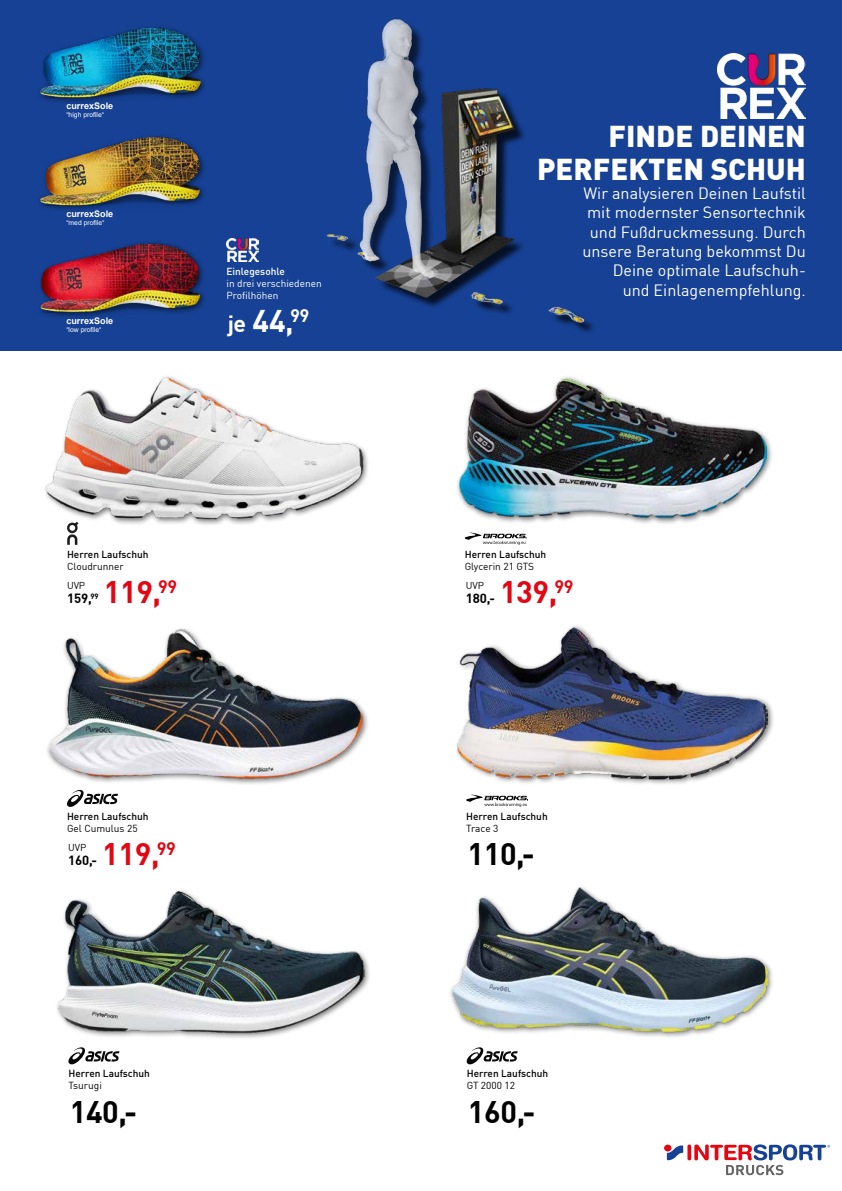
<style>
.page{position:relative;width:842px;height:1191px;background:#fff}
.page>*{position:absolute;margin:0;border:0;box-sizing:border-box;transform-origin:0 0}
.t1{font:700 30.6px "FFDIN Profor IIC";letter-spacing:-.01em;color:#000}
.t2{font:700 30.6px "FFDIN Profor IIC";letter-spacing:-.01em;color:#e30613}
.t3{font:900 29.5px/32.2px "FFDIN Profor IIC";color:#fff;text-align:right}
.t4{font:700 23px "FFDIN Profor IIC";color:#fff}
.t5{font:700 17.8px "FFDIN Profor IIC";color:#e30613}
.t6{font:16.1px/19.3px "FFDIN Profor IIC";color:#fff;text-align:right}
.t7{font:700 13.1px "FFDIN Profor IIC";letter-spacing:-.01em;color:#000}
.t8{font:500 10.1px "FFDIN Profor IIC";color:#000}
.t9{font:10.1px "FFDIN Profor IIC";color:#000}
.t10{font:10.1px/12.1px "FFDIN Profor IIC";color:#fff}
.t11{font:500 10.1px "FFDIN Profor IIC";color:#fff}
.t12{font:9.8px "FFDIN Profor IIC";letter-spacing:-.01em;color:#000}
.t13{font:700 9.1px "Arial";color:#fff}
.t14{font:6.8px "Arial";color:#fff}
.s1{font-size:30.8px}
.s2{font-size:28.6px}
.s3{font-size:13.4px}
</style>
<div class="page">
<div style="left:0;top:0;width:842px;height:351px;background:#164194"></div>
<img style="left:326px;top:19px;width:267px;height:314px">
<svg style="left:667px;top:1145px;width:16px;height:15px"></svg>
<svg style="left:687px;top:1144px;width:4px;height:16px"></svg>
<svg style="left:694px;top:1144px;width:136px;height:31px"></svg>
<div style="left:664px;top:1144px;width:7px;height:7px;background:#e30613;border-radius:50%"></div>
<svg style="left:466px;top:794px;width:62px;height:13px"></svg>
<svg style="left:464px;top:532px;width:62px;height:13px"></svg>
<img style="left:226px;top:238px;width:32px;height:24px">
<svg style="left:68px;top:1047px;width:51px;height:17px"></svg>
<svg style="left:467px;top:1047px;width:51px;height:17px"></svg>
<svg style="left:67px;top:790px;width:51px;height:17px"></svg>
<svg style="left:67px;top:526px;width:11px;height:19px"></svg>
<img style="left:717px;top:53px;width:89px;height:65px">
<div style="left:46px;top:626px;width:324px;height:159px;background:#000;opacity:.55"></div>
<img style="left:49px;top:630px;width:316px;height:150px">
<div style="left:448px;top:884px;width:326px;height:155px;background:#000;opacity:.55"></div>
<img style="left:452px;top:887px;width:315px;height:146px">
<div style="left:456px;top:374px;width:318px;height:151px;background:#000;opacity:.55"></div>
<img style="left:459px;top:378px;width:308px;height:140px">
<div style="left:43px;top:374px;width:327px;height:152px;background:#000;opacity:.55"></div>
<img style="left:43px;top:377px;width:326px;height:145px">
<div style="left:455px;top:623px;width:320px;height:162px;background:#000;opacity:.55"></div>
<img style="left:458px;top:625px;width:309px;height:160px">
<div style="left:55px;top:888px;width:316px;height:152px;background:#000;opacity:.55"></div>
<img style="left:59px;top:891px;width:305px;height:145px">
<div style="left:38px;top:24px;width:169px;height:80px;background:#000;opacity:.55"></div>
<img style="left:40px;top:26px;width:161px;height:71px">
<div style="left:38px;top:240px;width:169px;height:79px;background:#000;opacity:.55"></div>
<img style="left:40px;top:242px;width:161px;height:70px">
<div style="left:37px;top:133px;width:169px;height:79px;background:#000;opacity:.55"></div>
<img style="left:40px;top:134px;width:161px;height:71px">
<p class="t13" style="left:66px;top:99px;width:48px">currexSole</p>
<p class="t14" style="left:66px;top:110px;width:39px">“high profile“</p>
<p class="t13" style="left:66px;top:207px;width:48px">currexSole</p>
<p class="t14" style="left:66px;top:218px;width:40px">“med profile“</p>
<p class="t11" style="left:226px;top:263px;width:60px">Einlegesohle</p>
<p class="t10" style="left:226px;top:276px;width:97px">in drei verschiedenen<br>Profilhöhen</p>
<h2 class="t3" style="left:537px;top:119px;width:270px">FINDE DEINEN<br>PERFEKTEN SCHUH</h2>
<p class="t6" style="left:582px;top:182px;width:225px">Wir analysieren Deinen Laufstil mit modernster Sensortechnik und Fußdruckmessung. Durch unsere Beratung bekommst Du<br>Deine optimale Laufschuh&shy;und Einlagenempfehlung.</p>
<p class="t13" style="left:66px;top:314px;width:48px">currexSole</p>
<p class="t14" style="left:66px;top:325px;width:37px">“low profile“</p>
<h3 class="t4" style="left:228px;top:306px;width:83px">je <span class="s1">44</span><span class="s2">,</span><sup>99</sup></h3>
<p class="t8" style="left:67px;top:547px;width:83px">Herren Laufschuh</p>
<p class="t9" style="left:67px;top:559px;width:58px">Cloudrunner</p>
<p class="t8" style="left:465px;top:546px;width:83px">Herren Laufschuh</p>
<p class="t9" style="left:465px;top:558px;width:71px">Glycerin 21 GTS</p>
<p class="t12" style="left:67px;top:578px;width:20px">UVP</p>
<p class="t5" style="left:158px;top:573px;width:21px">99</p>
<h1 class="t2" style="left:104px;top:568px;width:59px">119,</h1>
<p class="t7" style="left:67px;top:588px;width:33px">159<span class="s3">,</span><sup>99</sup></p>
<p class="t12" style="left:466px;top:578px;width:20px">UVP</p>
<p class="t5" style="left:554px;top:573px;width:21px">99</p>
<h1 class="t2" style="left:500px;top:568px;width:59px">139,</h1>
<p class="t7" style="left:466px;top:588px;width:30px">180<span class="s3">,</span>-</p>
<p class="t8" style="left:67px;top:808px;width:83px">Herren Laufschuh</p>
<p class="t9" style="left:67px;top:820px;width:72px">Gel Cumulus 25</p>
<p class="t7" style="left:68px;top:850px;width:30px">160<span class="s3">,</span>-</p>
<p class="t12" style="left:68px;top:840px;width:20px">UVP</p>
<p class="t5" style="left:157px;top:835px;width:21px">99</p>
<h1 class="t2" style="left:102px;top:830px;width:59px">119,</h1>
<p class="t8" style="left:466px;top:808px;width:83px">Herren Laufschuh</p>
<p class="t9" style="left:466px;top:820px;width:34px">Trace 3</p>
<h1 class="t1" style="left:467px;top:830px;width:69px">110,-</h1>
<p class="t8" style="left:68px;top:1066px;width:83px">Herren Laufschuh</p>
<p class="t9" style="left:68px;top:1078px;width:35px">Tsurugi</p>
<h1 class="t1" style="left:70px;top:1088px;width:69px">140,-</h1>
<p class="t8" style="left:467px;top:1065px;width:83px">Herren Laufschuh</p>
<p class="t9" style="left:467px;top:1077px;width:50px">GT 2000 12</p>
<h1 class="t1" style="left:468px;top:1088px;width:69px">160,-</h1>
</div>
